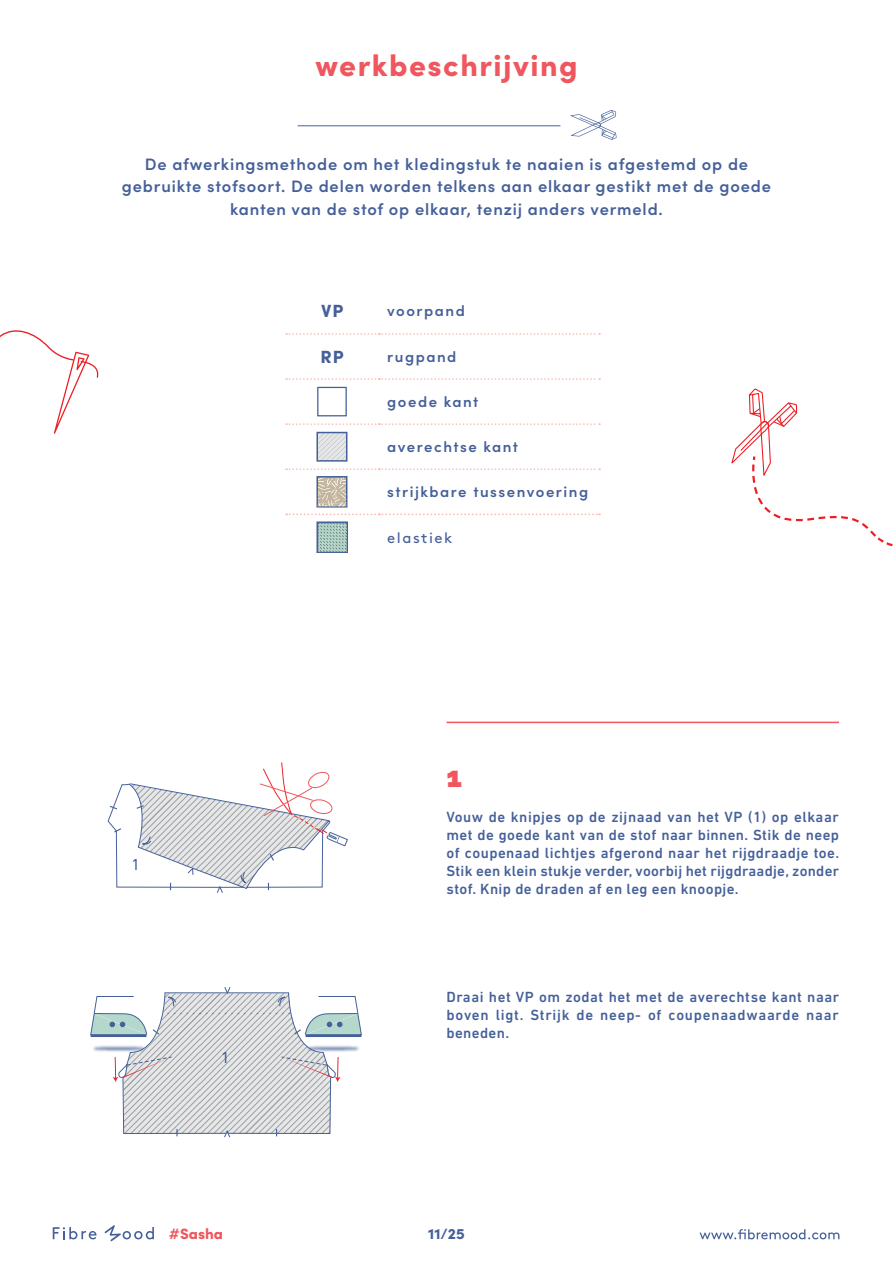
<style>
.page{position:relative;width:893px;height:1263px;background:#fff}
.page>*{position:absolute;margin:0;border:0;box-sizing:border-box;transform-origin:0 0}
.t1{font:900 30px "Sofia Pro";letter-spacing:.05em;color:#f0565d}
.t2{font:900 28.5px "Raleway";color:#f0565d}
.t3{font:900 17.7px "Sofia Pro";color:#456099}
.t4{font:600 16.5px/22.5px "Sofia Pro";letter-spacing:.05em;color:#456099;text-align:center}
.t5{font:16.2px "DIN Next LT Pro";color:#466199}
.t6{font:500 15px/18px "DIN Next LT Pro";letter-spacing:.025em;color:#456099;text-align:justify}
.t7{font:600 15px "Sofia Pro";letter-spacing:.1em;color:#456099}
.t8{font:15px "Brown";letter-spacing:.1em;color:#456099}
.t9{font:900 15px "Sofia Pro";color:#f0565d}
.t10{font:900 15px "Sofia Pro";color:#456099}
</style>
<div class="page">
<svg style="left:699px;top:1229px;width:140px;height:10px"></svg>
<svg style="left:53px;top:1227px;width:44px;height:12px"></svg>
<svg style="left:104px;top:1225px;width:50px;height:16px"></svg>
<hr style="left:298px;top:125px;width:262px;height:1px;background:#456099">
<svg style="left:571px;top:110px;width:46px;height:30px"></svg>
<svg style="left:731px;top:388px;width:162px;height:158px"></svg>
<svg style="left:0;top:330px;width:99px;height:104px"></svg>
<svg style="left:286px;top:333px;width:314px;height:2px"></svg>
<svg style="left:286px;top:378px;width:314px;height:2px"></svg>
<svg style="left:286px;top:423px;width:314px;height:2px"></svg>
<svg style="left:286px;top:468px;width:314px;height:2px"></svg>
<div style="left:317px;top:387px;width:30px;height:29px;border:1px solid #456098"></div>
<svg style="left:316px;top:432px;width:31px;height:30px"></svg>
<svg style="left:286px;top:476px;width:314px;height:39px"></svg>
<img style="left:317px;top:485px;width:30px;height:22px">
<img style="left:317px;top:522px;width:30px;height:30px">
<hr style="left:446px;top:722px;width:393px;height:1px;background:#f0565d">
<svg style="left:107px;top:762px;width:241px;height:131px"></svg>
<svg style="left:90px;top:987px;width:266px;height:151px"></svg>
<img style="left:260px;top:998px;width:102px;height:100px">
<h1 class="t1" style="left:315px;top:42px;width:264px">werkbeschrijving</h1>
<p class="t4" style="left:122px;top:151px;width:650px">De afwerkingsmethode om het kledingstuk te naaien is afgestemd op de gebruikte stofsoort. De delen worden telkens aan elkaar gestikt met de goede kanten van de stof op elkaar, tenzij anders vermeld.</p>
<p class="t3" style="left:321px;top:297px;width:24px">VP</p>
<p class="t7" style="left:387px;top:299px;width:79px">voorpand</p>
<p class="t3" style="left:321px;top:343px;width:25px">RP</p>
<p class="t7" style="left:387px;top:345px;width:71px">rugpand</p>
<p class="t7" style="left:387px;top:390px;width:93px">goede kant</p>
<p class="t7" style="left:387px;top:435px;width:132px">averechtse kant</p>
<p class="t7" style="left:387px;top:481px;width:202px">strijkbare tussenvoering</p>
<p class="t8" style="left:387px;top:526px;width:67px">elastiek</p>
<p class="t5" style="left:131px;top:855px;width:10px">1</p>
<p class="t5" style="left:221px;top:1048px;width:10px">1</p>
<h2 class="t2" style="left:446px;top:760px;width:17px">1</h2>
<p class="t6" style="left:446px;top:808px;width:394px">Vouw de knipjes op de zijnaad van het VP (1) op elkaar met de goede kant van de stof naar binnen. Stik de neep of coupenaad lichtjes afgerond naar het rijgdraadje toe.<br>Stik een klein stukje verder, voorbij het rijgdraadje, zonder stof. Knip de draden af en leg een knoopje.</p>
<p class="t6" style="left:446px;top:988px;width:394px">Draai het VP om zodat het met de averechtse kant naar boven ligt. Strijk de neep- of coupenaadwaarde naar beneden.</p>
<p class="t9" style="left:169px;top:1222px;width:56px">#Sasha</p>
<p class="t10" style="left:428px;top:1222px;width:38px">11/25</p>
</div>
